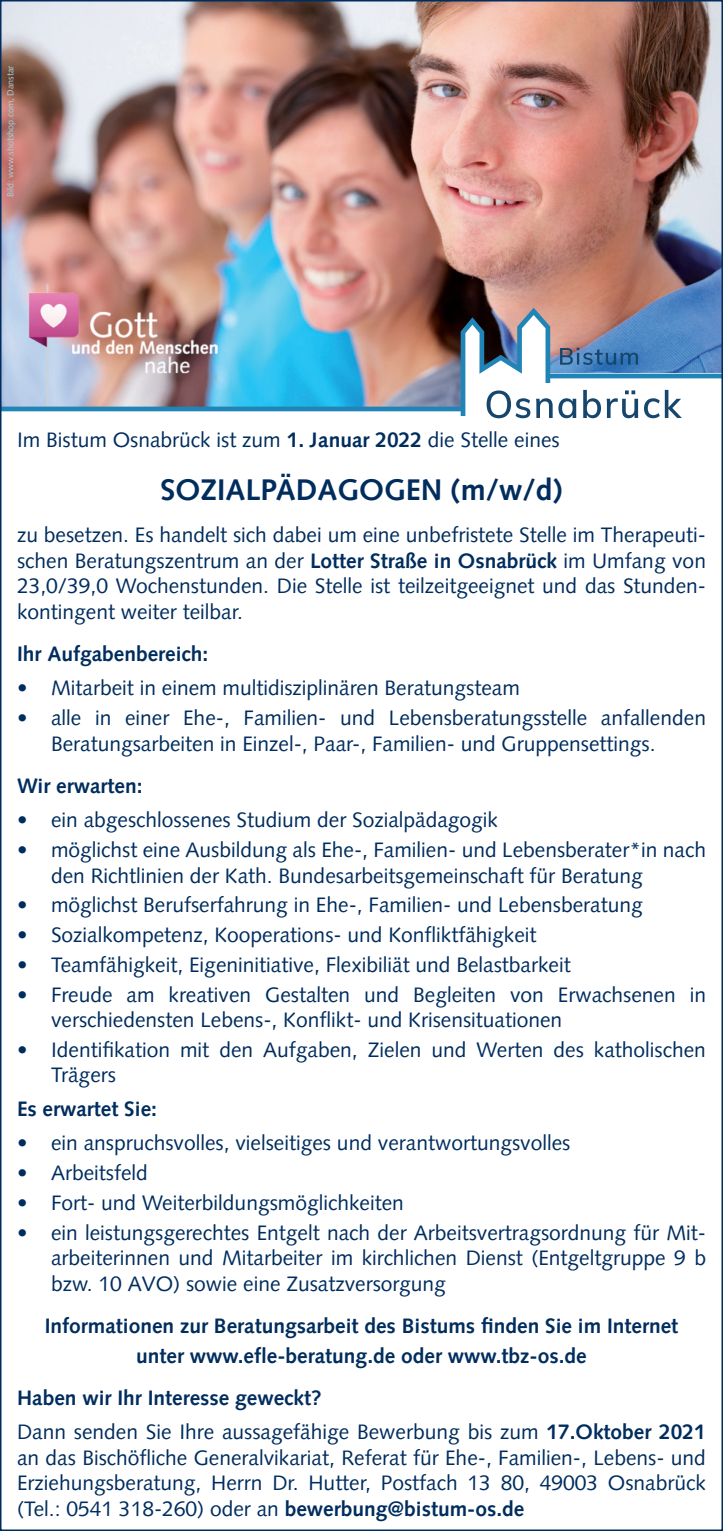
<style>
.page{position:relative;width:723px;height:1531px;background:#fff}
.page>*{position:absolute;margin:0;border:0;box-sizing:border-box;transform-origin:0 0}
.t1{font:700 30px "Syntax LT Pro";color:#002d5e}
.t2{font:21px/25.5px "Syntax LT Pro";color:#002d5e}
.t3{font:700 21px "Syntax LT Pro";color:#002d5e}
.t4{font:9px "Syntax LT Pro";color:#a1d4e2}
.s1{font-weight:700}
</style>
<div class="page">
<img style="left:3px;top:3px;width:717px;height:305px">
<img style="left:12px;top:284px;width:267px;height:24px">
<img style="left:3px;top:308px;width:717px;height:108px">
<svg style="left:462px;top:311px;width:258px;height:108px"></svg>
<p class="t4" style="left:5px;top:197px;width:132px;rotate:-90deg">Bild: www.shotshop.com, Danstar</p>
<p class="t2" style="left:17px;top:427px;width:544px">Im Bistum Osnabrück ist zum <span class="s1">1. Januar 2022</span> die Stelle eines</p>
<p class="t1" style="left:161px;top:472px;width:403px">SOZIALPÄDAGOGEN (m/w/d)</p>
<p class="t2" style="left:17px;top:522px;width:690px;text-align:justify">zu besetzen. Es handelt sich dabei um eine unbefristete Stelle im Therapeuti&shy;schen Beratungszentrum an der <span class="s1">Lotter Straße in Osnabrück</span> im Umfang von 23,0/39,0 Wochenstunden. Die Stelle ist teilzeitgeeignet und das Stunden&shy;kontingent weiter teilbar.</p>
<p class="t3" style="left:17px;top:642px;width:193px">Ihr Aufgabenbereich:</p>
<p class="t2" style="left:17px;top:675px;width:504px">• Mitarbeit in einem multidisziplinären Beratungsteam</p>
<p class="t2" style="left:51px;top:705px;width:656px;text-indent:-34px">• alle in einer Ehe-, Familien- und Lebensberatungsstelle anfallenden<br>Beratungsarbeiten in Einzel-, Paar-, Familien- und Gruppensettings.</p>
<p class="t3" style="left:17px;top:774px;width:127px">Wir erwarten:</p>
<p class="t2" style="left:17px;top:807px;width:482px">• ein abgeschlossenes Studium der Sozialpädagogik</p>
<p class="t2" style="left:51px;top:837px;width:656px;text-indent:-34px">• möglichst eine Ausbildung als Ehe-, Familien- und Lebensberater*in nach den Richtlinien der Kath. Bundesarbeitsgemeinschaft für Beratung</p>
<p class="t2" style="left:17px;top:892px;width:627px">• möglichst Berufserfahrung in Ehe-, Familien- und Lebensberatung</p>
<p class="t2" style="left:17px;top:922px;width:521px">• Sozialkompetenz, Kooperations- und Konfliktfähigkeit</p>
<p class="t2" style="left:17px;top:952px;width:555px">• Teamfähigkeit, Eigeninitiative, Flexibiliät und Belastbarkeit</p>
<p class="t2" style="left:51px;top:981px;width:656px;text-indent:-34px">• Freude am kreativen Gestalten und Begleiten von Erwachsenen in verschiedensten Lebens-, Konflikt- und Krisensituationen</p>
<p class="t2" style="left:51px;top:1037px;width:656px;text-indent:-34px">• Identifikation mit den Aufgaben, Zielen und Werten des katholischen<br>Trägers</p>
<p class="t3" style="left:17px;top:1097px;width:141px">Es erwartet Sie:</p>
<p class="t2" style="left:17px;top:1130px;width:555px">• ein anspruchsvolles, vielseitiges und verantwortungsvolles</p>
<p class="t2" style="left:17px;top:1160px;width:132px">• Arbeitsfeld</p>
<p class="t2" style="left:17px;top:1190px;width:388px">• Fort- und Weiterbildungsmöglichkeiten</p>
<p class="t2" style="left:51px;top:1219px;width:656px;text-align:justify;text-indent:-34px">• ein leistungsgerechtes Entgelt nach der Arbeitsvertragsordnung für Mit&shy;arbeiterinnen und Mitarbeiter im kirchlichen Dienst (Entgeltgruppe 9 b bzw. 10 AVO) sowie eine Zusatzversorgung</p>
<p class="t3" style="left:45px;top:1313px;width:635px">Informationen zur Beratungsarbeit des Bistums finden Sie im Internet</p>
<p class="t3" style="left:136px;top:1343px;width:452px">unter www.efle-beratung.de oder www.tbz-os.de</p>
<p class="t3" style="left:17px;top:1386px;width:306px">Haben wir Ihr Interesse geweckt?</p>
<p class="t2" style="left:17px;top:1419px;width:690px;text-align:justify">Dann senden Sie Ihre aussagefähige Bewerbung bis zum <span class="s1">17.Oktober 2021 </span>an das Bischöfliche Generalvikariat, Referat für Ehe-, Familien-, Lebens- und Erziehungsberatung, Herrn Dr. Hutter, Postfach 13 80, 49003 Osnabrück (Tel.: 0541 318-260) oder an <span class="s1">bewerbung@bistum-os.de</span></p>
</div>
